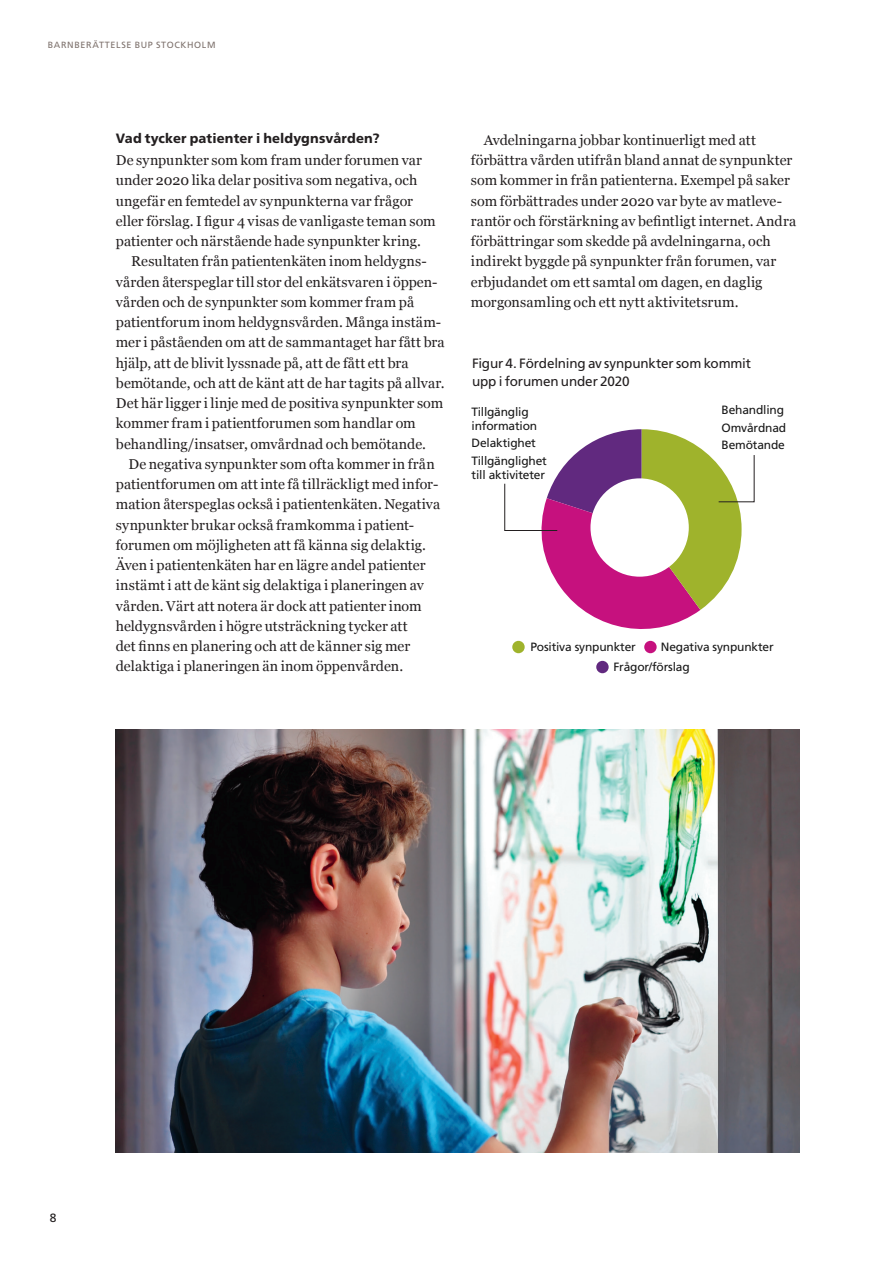
<style>
.page{position:relative;width:893px;height:1263px;background:#fff}
.page>*{position:absolute;margin:0;border:0;box-sizing:border-box;transform-origin:0 0}
.t1{font:14.25px/20.2px "Georgia";letter-spacing:.005em;color:#231f20}
.t2{font:13.5px/18px "Frutiger SLLOTF";letter-spacing:-.01em;color:#231f20}
.t3{font:800 13.5px "Frutiger SLLOTF";letter-spacing:.01em;color:#231f20}
.t4{font:12px/17.4px "Frutiger SLLOTF";letter-spacing:-.015em;color:#181818}
.t5{font:12px "Frutiger SLLOTF";color:#231f20}
.t6{font:9px "Frutiger SLLOTF";letter-spacing:.07em;color:#7e726d}
</style>
<div class="page">
<div style="left:512px;top:641px;width:13px;height:12px;background:#9fb32c;border-radius:50%"></div>
<div style="left:644px;top:641px;width:13px;height:12px;background:#c6117e;border-radius:50%"></div>
<div style="left:596px;top:661px;width:13px;height:12px;background:#61297f;border-radius:50%"></div>
<img style="left:116px;top:729px;width:683px;height:423px">
<svg style="left:504px;top:429px;width:251px;height:213px"></svg>
<p class="t6" style="left:48px;top:40px;width:169px">BARNBERÄTTELSE BUP STOCKHOLM</p>
<p class="t3" style="left:116px;top:130px;width:265px">Vad tycker patienter i heldygnsvården?</p>
<p class="t1" style="left:116px;top:149px;width:321px">De synpunkter som kom fram under forumen var under 2020 lika delar positiva som negativa, och ungefär en femtedel av synpunkterna var frågor eller förslag. I figur 4 visas de vanligaste teman som patienter och närstående hade synpunkter kring.</p>
<p class="t1" style="left:116px;top:251px;width:330px;text-indent:15px">Resultaten från patientenkäten inom heldygns&shy;vården återspeglar till stor del enkätsvaren i öppen&shy;vården och de synpunkter som kommer fram på patientforum inom heldygnsvården. Många instäm&shy;mer i påståenden om att de sammantaget har fått bra hjälp, att de blivit lyssnade på, att de fått ett bra bemötande, och att de känt att de har tagits på allvar.<br>Det här ligger i linje med de positiva synpunkter som kommer fram i patientforumen som handlar om behandling/insatser, omvårdnad och bemötande.</p>
<p class="t1" style="left:116px;top:453px;width:326px;text-indent:13px">De negativa synpunkter som ofta kommer in från patientforumen om att inte få tillräckligt med infor&shy;mation återspeglas också i patientenkäten. Negativa synpunkter brukar också framkomma i patient&shy;forumen om möjligheten att få känna sig delaktig.<br>Även i patientenkäten har en lägre andel patienter instämt i att de känt sig delaktiga i planeringen av vården. Värt att notera är dock att patienter inom heldygnsvården i högre utsträckning tycker att<br>det finns en planering och att de känner sig mer delaktiga i planeringen än inom öppenvården.</p>
<p class="t1" style="left:471px;top:129px;width:327px;text-indent:13px">Avdelningarna jobbar kontinuerligt med att förbättra vården utifrån bland annat de synpunkter som kommer in från patienterna. Exempel på saker som förbättrades under 2020 var byte av matleve&shy;rantör och förstärkning av befintligt internet. Andra förbättringar som skedde på avdelningarna, och indirekt byggde på synpunkter från forumen, var erbjudandet om ett samtal om dagen, en daglig morgonsamling och ett nytt aktivitetsrum.</p>
<p class="t2" style="left:472px;top:355px;width:281px">Figur 4. Fördelning av synpunkter som kommit upp i forumen under 2020</p>
<p class="t4" style="left:722px;top:401px;width:66px">Behandling<br>Omvårdnad<br>Bemötande</p>
<p class="t4" style="left:472px;top:404px;width:67px;line-height:14.4px">Tillgänglig information</p>
<p class="t4" style="left:472px;top:434px;width:77px">Delaktighet<br>Tillgänglighet</p>
<p class="t4" style="left:472px;top:466px;width:75px">till aktiviteter</p>
<p class="t4" style="left:530px;top:638px;width:107px">Positiva synpunkter</p>
<p class="t4" style="left:613px;top:636px;width:162px;line-height:20.4px;text-indent:48px">Negativa synpunkter<br>Frågor/förslag</p>
<p class="t5" style="left:50px;top:1211px;width:8px">8</p>
</div>
